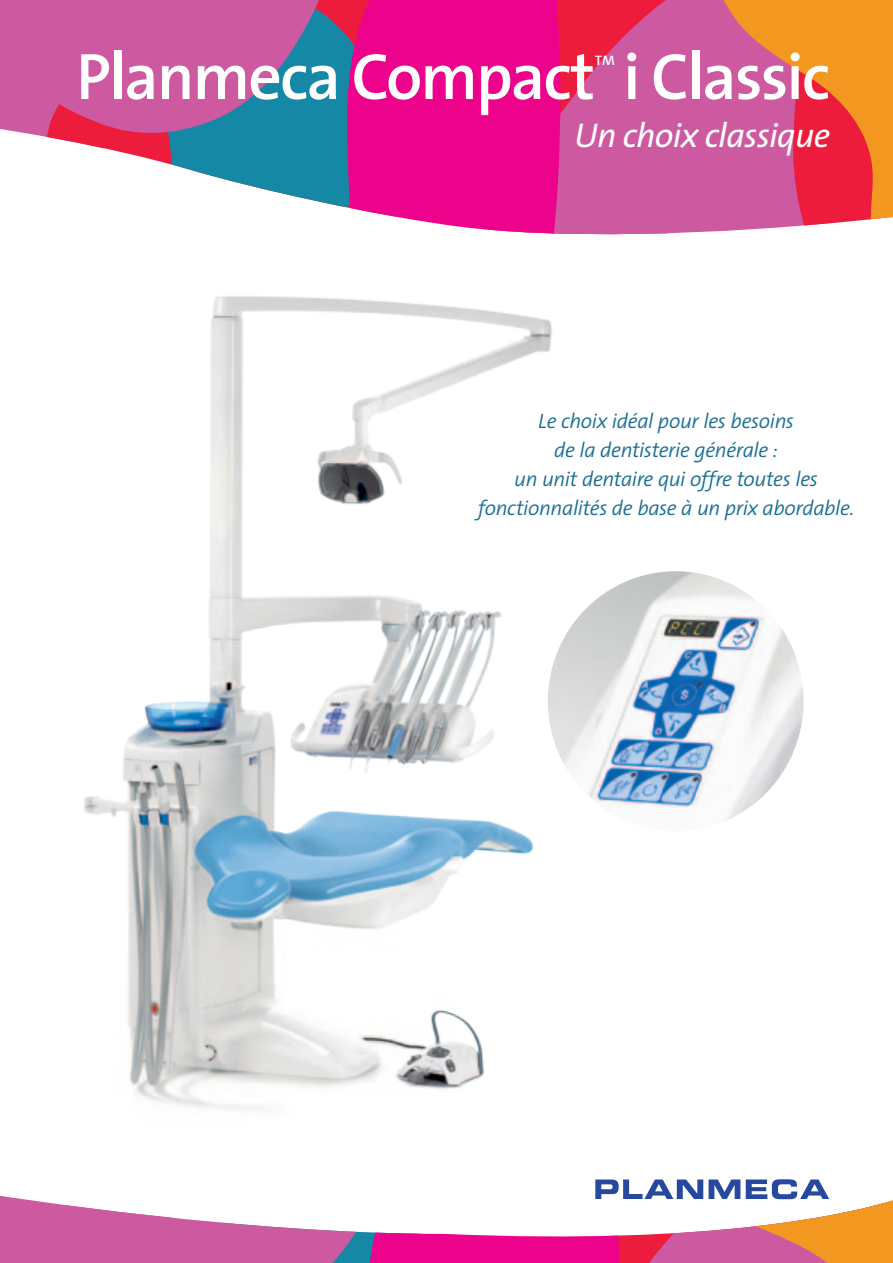
<style>
.page{position:relative;width:893px;height:1263px;background:#fff}
.page>*{position:absolute;margin:0;border:0;box-sizing:border-box;transform-origin:0 0}
.t1{font:600 66px "The Sans";letter-spacing:-.03em;color:#fff}
.t2{font:italic 34.5px "The Sans";letter-spacing:-.02em;color:#fff}
.t3{font:italic 300 21px/28.8px "The Sans";letter-spacing:-.02em;color:#186d93;text-align:center}
</style>
<div class="page">
<svg style="left:570px;top:0;width:132px;height:234px;background:#d15092"></svg>
<svg style="left:47px;top:137px;width:299px;height:71px"></svg>
<div style="left:346px;top:0;width:214px;height:230px;background:#ed028c"></div>
<svg style="left:0;top:0;width:356px;height:137px;background:#a85f9c"></svg>
<div style="left:702px;top:0;width:22px;height:232px;background:#cd59a1"></div>
<svg style="left:724px;top:0;width:169px;height:231px;background:#e46758"></svg>
<img style="left:84px;top:230px;width:568px;height:881px">
<img style="left:548px;top:571px;width:256px;height:260px">
<svg style="left:0;top:1179px;width:893px;height:84px"></svg>
<h1 class="t1" style="left:76px;top:22px;width:756px">Planmeca Compact<sup>™</sup> i Classic</h1>
<h2 class="t2" style="left:574px;top:106px;width:257px">Un choix classique</h2>
<p class="t3" style="left:478px;top:406px;width:378px">Le choix idéal pour les besoins<br>de la dentisterie générale :<br>un unit dentaire qui offre toutes les fonctionnalités de base à un prix abordable.</p>
</div>
